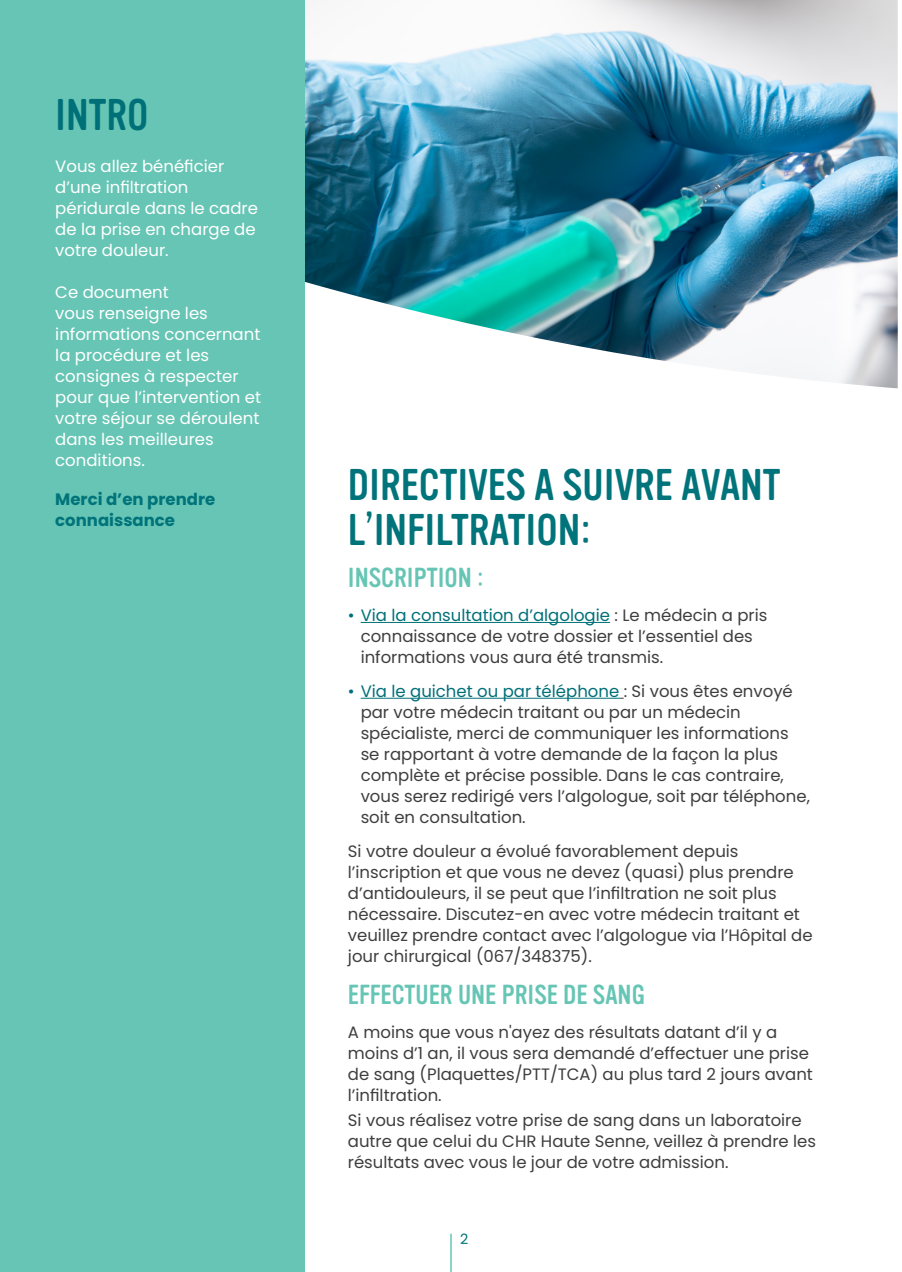
<style>
.page{position:relative;width:902px;height:1272px;background:#fff}
.page>*{position:absolute;margin:0;border:0;box-sizing:border-box;transform-origin:0 0}
.TITRE{font:43.5px/45px "Vinyl OT";color:#00747a}
.TITRE-2{font:43.5px "Vinyl OT";color:#007078}
.Sous-titre{font:27px "Vinyl OT";color:#66c5b4}
.Sous-titre-2{font:16.5px/21px "Poppins";color:#3e3e3f}
.Texte_courant_gris{font:16.5px/21px "Poppins";color:#fff}
.Texte_courant_gris-2{font:700 16.5px/21px "Poppins";color:#00747a}
.t1{font:14.25px "Poppins";color:#00747a}
.s1{color:#007078}
</style>
<div class="page">
<img style="left:304px;top:0;width:593px;height:388px">
<div style="left:0;top:0;width:304px;height:1271px;background:#66c5b4"></div>
<hr style="left:360px;top:622px;width:250px;height:1px;background:#007078">
<hr style="left:360px;top:697px;width:259px;height:1px;background:#007078">
<hr style="left:450px;top:1233px;width:1px;height:38px;background:#66c5b4">
<p class="TITRE-2" style="left:55px;top:91px;width:95px">INTRO</p>
<p class="Texte_courant_gris" style="left:55px;top:156px;width:204px">Vous allez bénéficier d’une infiltration péridurale dans le cadre de la prise en charge de votre douleur.</p>
<p class="Texte_courant_gris" style="left:55px;top:282px;width:207px">Ce document<br>vous renseigne les informations concernant la procédure et les consignes à respecter pour que l’intervention et votre séjour se déroulent dans les meilleures conditions.</p>
<p class="Texte_courant_gris-2" style="left:55px;top:488px;width:161px">Merci d’en prendre connaissance</p>
<p class="TITRE" style="left:348px;top:463px;width:434px">DIRECTIVES A SUIVRE AVANT<br>L’INFILTRATION:</p>
<p class="Sous-titre" style="left:348px;top:563px;width:137px">INSCRIPTION :</p>
<p class="Sous-titre-2" style="left:360px;top:605px;width:408px;text-indent:-13px"><span class="s1">• Via la consultation d’algologie</span> : Le médecin a pris connaissance de votre dossier et l’essentiel des informations vous aura été transmis.</p>
<p class="Sous-titre-2" style="left:360px;top:680px;width:450px;text-indent:-13px"><span class="s1">• Via le guichet ou par téléphone</span> : Si vous êtes envoyé par votre médecin traitant ou par un médecin spécialiste, merci de communiquer les informations se rapportant à votre demande de la façon la plus complète et précise possible. Dans le cas contraire, vous serez redirigé vers l’algologue, soit par téléphone, soit en consultation.</p>
<p class="Sous-titre-2" style="left:348px;top:840px;width:466px">Si votre douleur a évolué favorablement depuis l’inscription et que vous ne devez (quasi) plus prendre d’antidouleurs, il se peut que l’infiltration ne soit plus nécessaire. Discutez-en avec votre médecin traitant et veuillez prendre contact avec l’algologue via l’Hôpital de jour chirurgical (067/348375).</p>
<p class="Sous-titre" style="left:348px;top:980px;width:299px">EFFECTUER UNE PRISE DE SANG</p>
<p class="Sous-titre-2" style="left:348px;top:1021px;width:466px">A moins que vous n'ayez des résultats datant d’il y a moins d’1 an, il vous sera demandé d’effectuer une prise de sang (Plaquettes/PTT/TCA) au plus tard 2 jours avant l’infiltration.</p>
<p class="Sous-titre-2" style="left:348px;top:1109px;width:469px">Si vous réalisez votre prise de sang dans un laboratoire autre que celui du CHR Haute Senne, veillez à prendre les résultats avec vous le jour de votre admission.</p>
<p class="t1" style="left:460px;top:1230px;width:10px">2</p>
</div>
